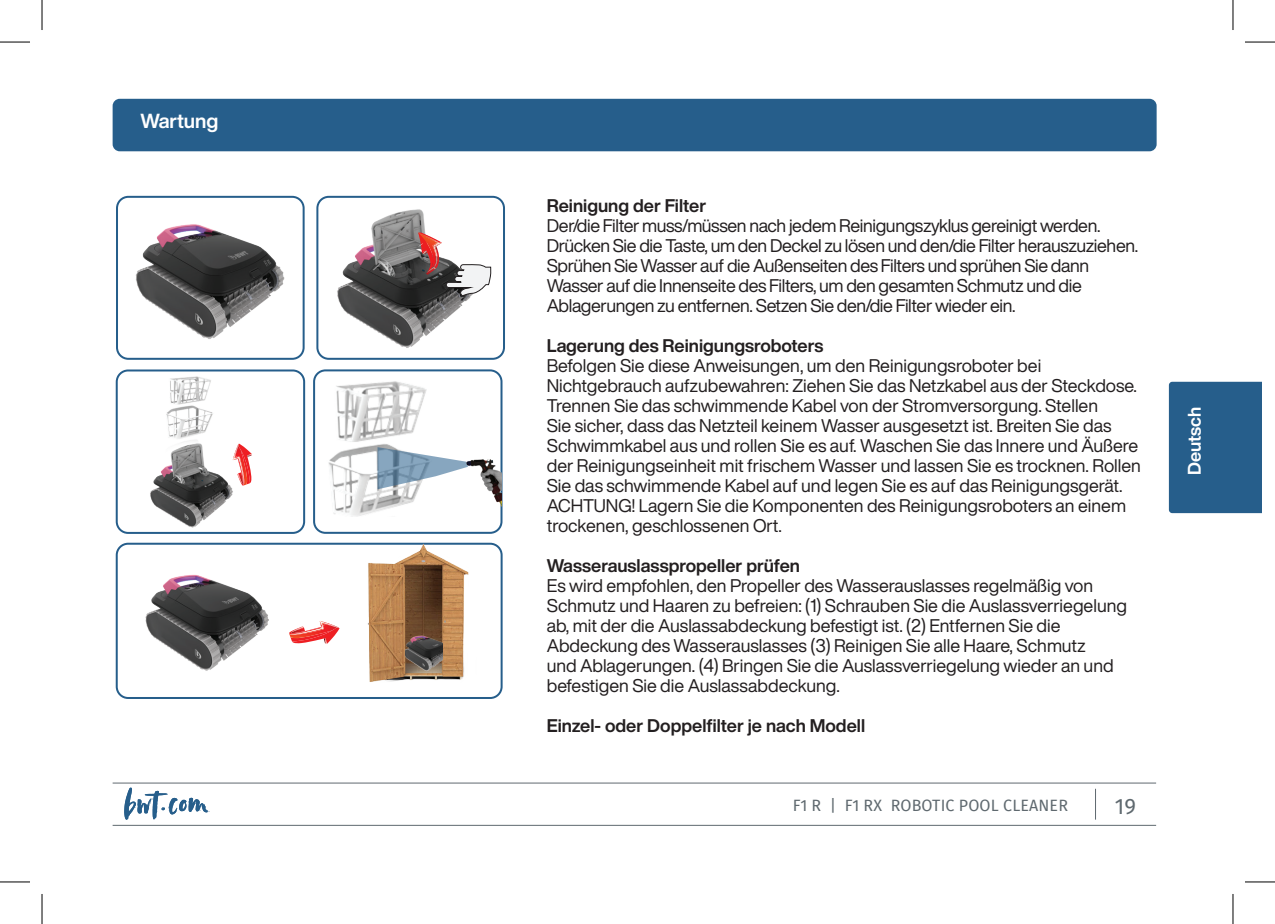
<style>
.page{position:relative;width:1275px;height:924px;background:#fff}
.page>*{position:absolute;margin:0;border:0;box-sizing:border-box;transform-origin:0 0}
.t1{font:22px "Fira Sans";color:#5f696f}
.t2{font:700 20px "Helvetica Now Display";color:#fff}
.t3{font:18px/20px "Helvetica Now Display";color:#231f20}
.t4{font:18px/20px "Helvetica Now Display";letter-spacing:-.02em;color:#231f20}
.t5{font:700 18px "Helvetica Now Display";color:#231f20}
.t6{font:700 18px "Helvetica Now Display";color:#fff}
.t7{font:16px "Fira Sans";letter-spacing:.01em;color:#5f696f}
</style>
<div class="page">
<div style="left:1168px;top:381px;width:93px;height:132px;background:#265e8b"></div>
<hr style="left:113px;top:824px;width:1043px;height:1px;background:#5f696f">
<hr style="left:113px;top:782px;width:1043px;height:1px;background:#5f696f">
<hr style="left:1095px;top:788px;width:1px;height:31px;background:#5f696f">
<svg style="left:124px;top:787px;width:84px;height:32px"></svg>
<div style="left:113px;top:99px;width:1043px;height:52px;background:#265e8b;border-radius:7px"></div>
<img style="left:117px;top:224px;width:182px;height:134px">
<div style="left:116px;top:196px;width:189px;height:163px;border:2px solid #265e8b;border-radius:11px"></div>
<div style="left:316px;top:196px;width:189px;height:163px;border:2px solid #265e8b;border-radius:11px"></div>
<div style="left:313px;top:369px;width:189px;height:164px;border:2px solid #265e8b;border-radius:11px"></div>
<div style="left:116px;top:369px;width:189px;height:164px;border:2px solid #265e8b;border-radius:11px"></div>
<div style="left:116px;top:542px;width:386px;height:156px;border:2px solid #265e8b;border-radius:11px"></div>
<img style="left:342px;top:542px;width:150px;height:140px">
<svg style="left:289px;top:621px;width:51px;height:23px"></svg>
<img style="left:134px;top:371px;width:121px;height:163px">
<img style="left:328px;top:381px;width:99px;height:135px">
<svg style="left:377px;top:447px;width:88px;height:42px"></svg>
<img style="left:405px;top:631px;width:37px;height:47px">
<img style="left:145px;top:574px;width:124px;height:97px">
<img style="left:316px;top:197px;width:183px;height:161px">
<svg style="left:418px;top:232px;width:73px;height:64px"></svg>
<img style="left:465px;top:452px;width:37px;height:54px">
<hr style="left:0;top:42px;width:30px;height:1px;background:#000">
<hr style="left:1245px;top:42px;width:30px;height:1px;background:#000">
<hr style="left:0;top:881px;width:30px;height:1px;background:#000">
<hr style="left:1245px;top:881px;width:30px;height:1px;background:#000">
<hr style="left:42px;top:0;width:1px;height:30px;background:#000">
<hr style="left:42px;top:893px;width:1px;height:30px;background:#000">
<hr style="left:1232px;top:0;width:1px;height:30px;background:#000">
<hr style="left:1232px;top:893px;width:1px;height:30px;background:#000">
<p class="t2" style="left:140px;top:107px;width:80px">Wartung</p>
<p class="t5" style="left:547px;top:193px;width:161px">Reinigung der Filter</p>
<p class="t4" style="left:547px;top:215px;width:593px">Der/die Filter muss/müssen nach jedem Reinigungszyklus gereinigt werden.<br>Drücken Sie die Taste, um den Deckel zu lösen und den/die Filter herauszuziehen.<br>Sprühen Sie Wasser auf die Außenseiten des Filters und sprühen Sie dann Wasser auf die Innenseite des Filters, um den gesamten Schmutz und die Ablagerungen zu entfernen. Setzen Sie den/die Filter wieder ein.</p>
<p class="t5" style="left:547px;top:333px;width:278px">Lagerung des Reinigungsroboters</p>
<p class="t3" style="left:547px;top:355px;width:596px">Befolgen Sie diese Anweisungen, um den Reinigungsroboter bei Nichtgebrauch aufzubewahren: Ziehen Sie das Netzkabel aus der Steckdose.<br>Trennen Sie das schwimmende Kabel von der Stromversorgung. Stellen<br>Sie sicher, dass das Netzteil keinem Wasser ausgesetzt ist. Breiten Sie das Schwimmkabel aus und rollen Sie es auf. Waschen Sie das Innere und Äußere der Reinigungseinheit mit frischem Wasser und lassen Sie es trocknen. Rollen Sie das schwimmende Kabel auf und legen Sie es auf das Reinigungsgerät.<br>ACHTUNG! Lagern Sie die Komponenten des Reinigungsroboters an einem trockenen, geschlossenen Ort.</p>
<p class="t5" style="left:547px;top:553px;width:255px">Wasserauslasspropeller prüfen</p>
<p class="t3" style="left:547px;top:575px;width:582px">Es wird empfohlen, den Propeller des Wasserauslasses regelmäßig von Schmutz und Haaren zu befreien: (1) Schrauben Sie die Auslassverriegelung ab, mit der die Auslassabdeckung befestigt ist. (2) Entfernen Sie die Abdeckung des Wasserauslasses (3) Reinigen Sie alle Haare, Schmutz<br>und Ablagerungen. (4) Bringen Sie die Auslassverriegelung wieder an und befestigen Sie die Auslassabdeckung.</p>
<p class="t5" style="left:547px;top:712px;width:320px">Einzel- oder Doppelfilter je nach Modell</p>
<p class="t7" style="left:793px;top:793px;width:277px">F1 R | F1 RX ROBOTIC POOL CLEANER</p>
<p class="t1" style="left:1114px;top:789px;width:23px">19</p>
<p class="t6" style="left:1182px;top:475px;width:70px;rotate:-90deg">Deutsch</p>
</div>
